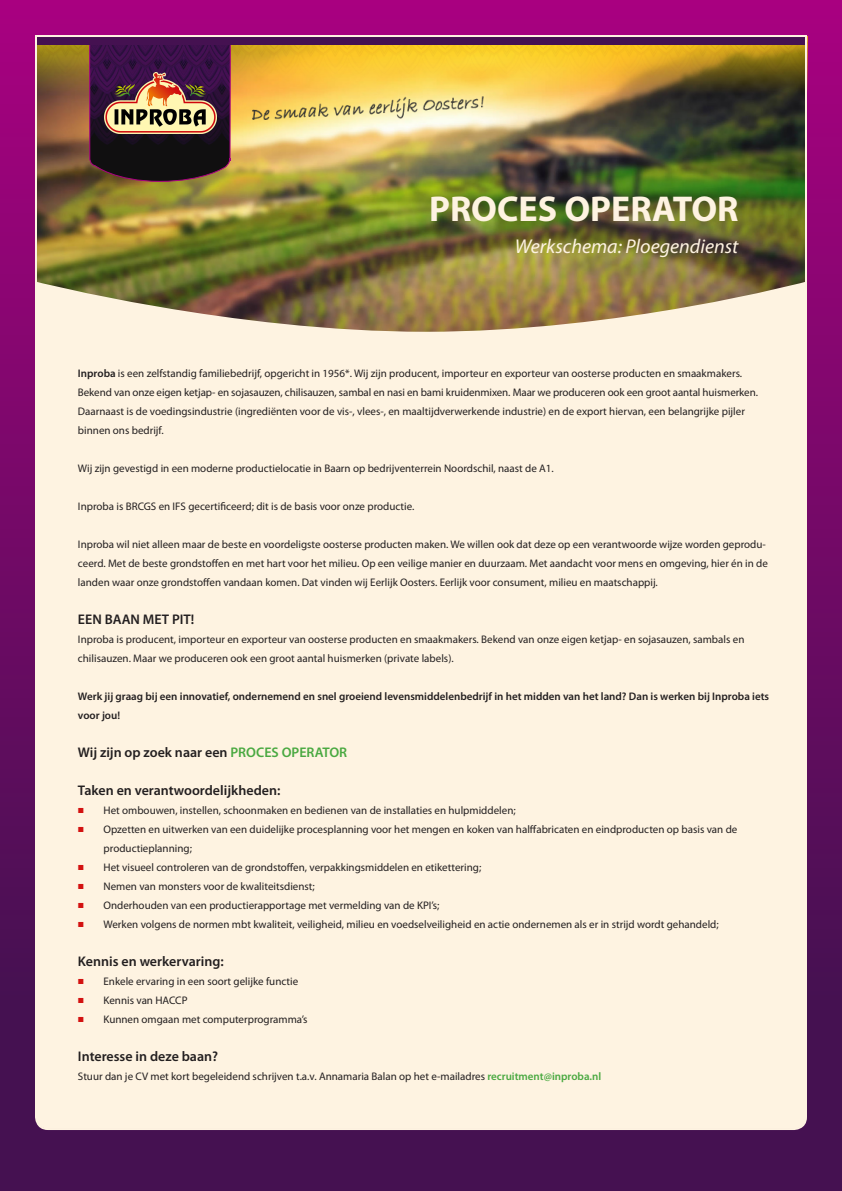
<style>
.page{position:relative;width:842px;height:1191px;background:#fff}
.page>*{position:absolute;margin:0;border:0;box-sizing:border-box;transform-origin:0 0}
.t1{font:700 36px "Myriad Pro";color:#fef3e1}
.t2{font:italic 20px "Myriad Pro";color:#fef3e1}
.t3{font:600 14px "Myriad Pro";color:#231f20}
.t4{font:11px/19px "Myriad Pro";color:#231f20}
.t5{font:600 11px/19px "Myriad Pro";color:#231f20}
.s1{font-weight:600}
.s2{color:#4aa941}
.s3{font-weight:600;color:#4aa941}
</style>
<div class="page">
<div style="left:0;top:0;width:842px;height:1191px;background:linear-gradient(to bottom,#a6017f,#38134b)"></div>
<svg style="left:89px;top:0;width:142px;height:1191px;background:#680b61"></svg>
<img style="left:34px;top:34px;width:774px;height:1097px">
<img style="left:104px;top:73px;width:113px;height:60px">
<svg style="left:79px;top:808px;width:5px;height:5px"></svg>
<svg style="left:79px;top:827px;width:5px;height:5px"></svg>
<svg style="left:79px;top:865px;width:5px;height:5px"></svg>
<svg style="left:79px;top:884px;width:5px;height:5px"></svg>
<svg style="left:79px;top:903px;width:5px;height:5px"></svg>
<svg style="left:79px;top:922px;width:5px;height:5px"></svg>
<svg style="left:79px;top:979px;width:5px;height:5px"></svg>
<svg style="left:79px;top:998px;width:5px;height:5px"></svg>
<svg style="left:79px;top:1017px;width:5px;height:5px"></svg>
<p class="t1" style="left:429px;top:186px;width:311px">PROCES OPERATOR</p>
<p class="t2" style="left:515px;top:234px;width:225px">Werkschema: Ploegendienst</p>
<p class="t4" style="left:78px;top:363px;width:681px"><span class="s1">Inproba</span> is een zelfstandig familiebedrijf, opgericht in 1956*. Wij zijn producent, importeur en exporteur van oosterse producten en smaakmakers.<br>Bekend van onze eigen ketjap- en sojasauzen, chilisauzen, sambal en nasi en bami kruidenmixen. Maar we produceren ook een groot aantal huismerken.<br>Daarnaast is de voedingsindustrie (ingrediënten voor de vis-, vlees-, en maaltijdverwerkende industrie) en de export hiervan, een belangrijke pijler binnen ons bedrijf.</p>
<p class="t4" style="left:78px;top:458px;width:477px">Wij zijn gevestigd in een moderne productielocatie in Baarn op bedrijventerrein Noordschil, naast de A1.</p>
<p class="t4" style="left:78px;top:496px;width:338px">Inproba is BRCGS en IFS gecertificeerd; dit is de basis voor onze productie.</p>
<p class="t4" style="left:78px;top:534px;width:691px">Inproba wil niet alleen maar de beste en voordeligste oosterse producten maken. We willen ook dat deze op een verantwoorde wijze worden geprodu&shy;ceerd. Met de beste grondstoffen en met hart voor het milieu. Op een veilige manier en duurzaam. Met aandacht voor mens en omgeving, hier én in de landen waar onze grondstoffen vandaan komen. Dat vinden wij Eerlijk Oosters. Eerlijk voor consument, milieu en maatschappij.</p>
<p class="t3" style="left:78px;top:610px;width:118px">EEN BAAN MET PIT!</p>
<p class="t4" style="left:78px;top:629px;width:668px">Inproba is producent, importeur en exporteur van oosterse producten en smaakmakers. Bekend van onze eigen ketjap- en sojasauzen, sambals en</p>
<p class="t4" style="left:78px;top:648px;width:377px">chilisauzen. Maar we produceren ook een groot aantal huismerken (private labels).</p>
<p class="t5" style="left:78px;top:686px;width:693px">Werk jij graag bij een innovatief, ondernemend en snel groeiend levensmiddelenbedrijf in het midden van het land? Dan is werken bij Inproba iets voor jou!</p>
<p class="t3" style="left:78px;top:743px;width:271px">Wij zijn op zoek naar een <span class="s2">PROCES OPERATOR</span></p>
<p class="t3" style="left:78px;top:781px;width:204px">Taken en verantwoordelijkheden:</p>
<p class="t4" style="left:103px;top:800px;width:414px">Het ombouwen, instellen, schoonmaken en bedienen van de installaties en hulpmiddelen;</p>
<p class="t4" style="left:103px;top:819px;width:635px">Opzetten en uitwerken van een duidelijke procesplanning voor het mengen en koken van halffabricaten en eindproducten op basis van de</p>
<p class="t4" style="left:104px;top:838px;width:90px">productieplanning;</p>
<p class="t4" style="left:103px;top:857px;width:379px">Het visueel controleren van de grondstoffen, verpakkingsmiddelen en etikettering;</p>
<p class="t4" style="left:103px;top:876px;width:213px">Nemen van monsters voor de kwaliteitsdienst;</p>
<p class="t4" style="left:103px;top:895px;width:338px">Onderhouden van een productierapportage met vermelding van de KPI’s;</p>
<p class="t4" style="left:103px;top:914px;width:617px">Werken volgens de normen mbt kwaliteit, veiligheid, milieu en voedselveiligheid en actie ondernemen als er in strijd wordt gehandeld;</p>
<p class="t3" style="left:78px;top:952px;width:147px">Kennis en werkervaring:</p>
<p class="t4" style="left:103px;top:971px;width:196px">Enkele ervaring in een soort gelijke functie</p>
<p class="t4" style="left:103px;top:990px;width:86px">Kennis van HACCP</p>
<p class="t4" style="left:103px;top:1009px;width:206px">Kunnen omgaan met computerprogramma’s</p>
<p class="t3" style="left:78px;top:1047px;width:142px">Interesse in deze baan?</p>
<p class="t4" style="left:78px;top:1066px;width:525px">Stuur dan je CV met kort begeleidend schrijven t.a.v. Annamaria Balan op het e-mailadres <span class="s3">recruitment@inproba.nl</span></p>
</div>
